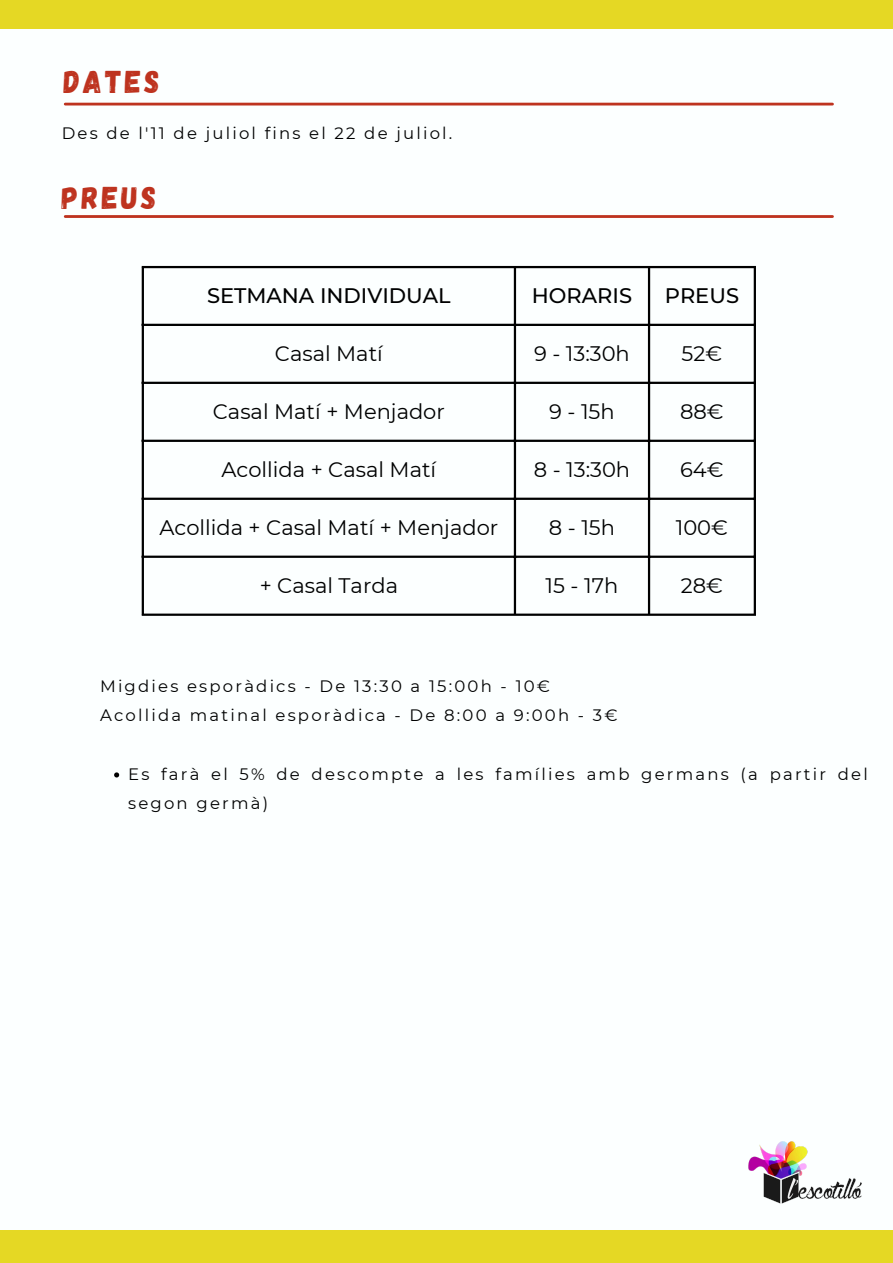
<style>
.page{position:relative;width:893px;height:1263px;background:#fff}
.page>*{position:absolute;margin:0;border:0;box-sizing:border-box;transform-origin:0 0}
.t1{font:31.5px "Gagalin";letter-spacing:.1em;color:#be331f}
.t2{font:21px "Montserrat";color:#000}
.t3{font:500 21px "Montserrat";color:#000}
.t4{font:16.5px/29.2px "Montserrat";letter-spacing:.135em;color:#000}
</style>
<div class="page">
<div style="left:0;top:0;width:893px;height:29px;background:#e5d824"></div>
<div style="left:0;top:1230px;width:893px;height:33px;background:#e5d824"></div>
<img style="left:748px;top:1141px;width:114px;height:63px">
<hr style="left:65px;top:103px;width:767px;height:2px;background:#be331f">
<hr style="left:65px;top:215px;width:767px;height:3px;background:#be331f">
<hr style="left:142px;top:268px;width:2px;height:345px;background:#000">
<hr style="left:514px;top:268px;width:2px;height:345px;background:#000">
<hr style="left:648px;top:268px;width:2px;height:345px;background:#000">
<hr style="left:753px;top:268px;width:3px;height:345px;background:#000">
<hr style="left:142px;top:266px;width:614px;height:2px;background:#000">
<hr style="left:142px;top:324px;width:614px;height:2px;background:#000">
<hr style="left:142px;top:382px;width:614px;height:2px;background:#000">
<hr style="left:142px;top:440px;width:614px;height:2px;background:#000">
<hr style="left:142px;top:498px;width:614px;height:2px;background:#000">
<hr style="left:142px;top:556px;width:614px;height:2px;background:#000">
<hr style="left:142px;top:613px;width:614px;height:3px;background:#000">
<svg style="left:114px;top:772px;width:5px;height:5px"></svg>
<h1 class="t1" style="left:64px;top:62px;width:97px">DATES</h1>
<p class="t4" style="left:62px;top:119px;width:392px">Des de l'11 de juliol fins el 22 de juliol.</p>
<h1 class="t1" style="left:62px;top:177px;width:96px">PREUS</h1>
<p class="t3" style="left:207px;top:283px;width:245px">SETMANA INDIVIDUAL</p>
<p class="t3" style="left:532px;top:283px;width:102px">HORARIS</p>
<p class="t3" style="left:665px;top:283px;width:76px">PREUS</p>
<p class="t2" style="left:275px;top:341px;width:109px">Casal Matí</p>
<p class="t2" style="left:534px;top:341px;width:97px">9 - 13:30h</p>
<p class="t2" style="left:681px;top:341px;width:42px">52€</p>
<p class="t2" style="left:213px;top:399px;width:233px">Casal Matí + Menjador</p>
<p class="t2" style="left:549px;top:399px;width:67px">9 - 15h</p>
<p class="t2" style="left:680px;top:399px;width:45px">88€</p>
<p class="t2" style="left:221px;top:457px;width:216px">Acollida + Casal Matí</p>
<p class="t2" style="left:534px;top:457px;width:98px">8 - 13:30h</p>
<p class="t2" style="left:680px;top:457px;width:45px">64€</p>
<p class="t2" style="left:159px;top:515px;width:340px">Acollida + Casal Matí + Menjador</p>
<p class="t2" style="left:549px;top:515px;width:68px">8 - 15h</p>
<p class="t2" style="left:676px;top:515px;width:54px">100€</p>
<p class="t2" style="left:260px;top:573px;width:140px">+ Casal Tarda</p>
<p class="t2" style="left:545px;top:573px;width:74px">15 - 17h</p>
<p class="t2" style="left:681px;top:573px;width:44px">28€</p>
<p class="t4" style="left:100px;top:671px;width:519px">Migdies esporàdics - De 13:30 a 15:00h - 10€<br>Acollida matinal esporàdica - De 8:00 a 9:00h - 3€</p>
<p class="t4" style="left:128px;top:759px;width:741px">Es farà el 5% de descompte a les famílies amb germans (a partir del segon germà)</p>
</div>
